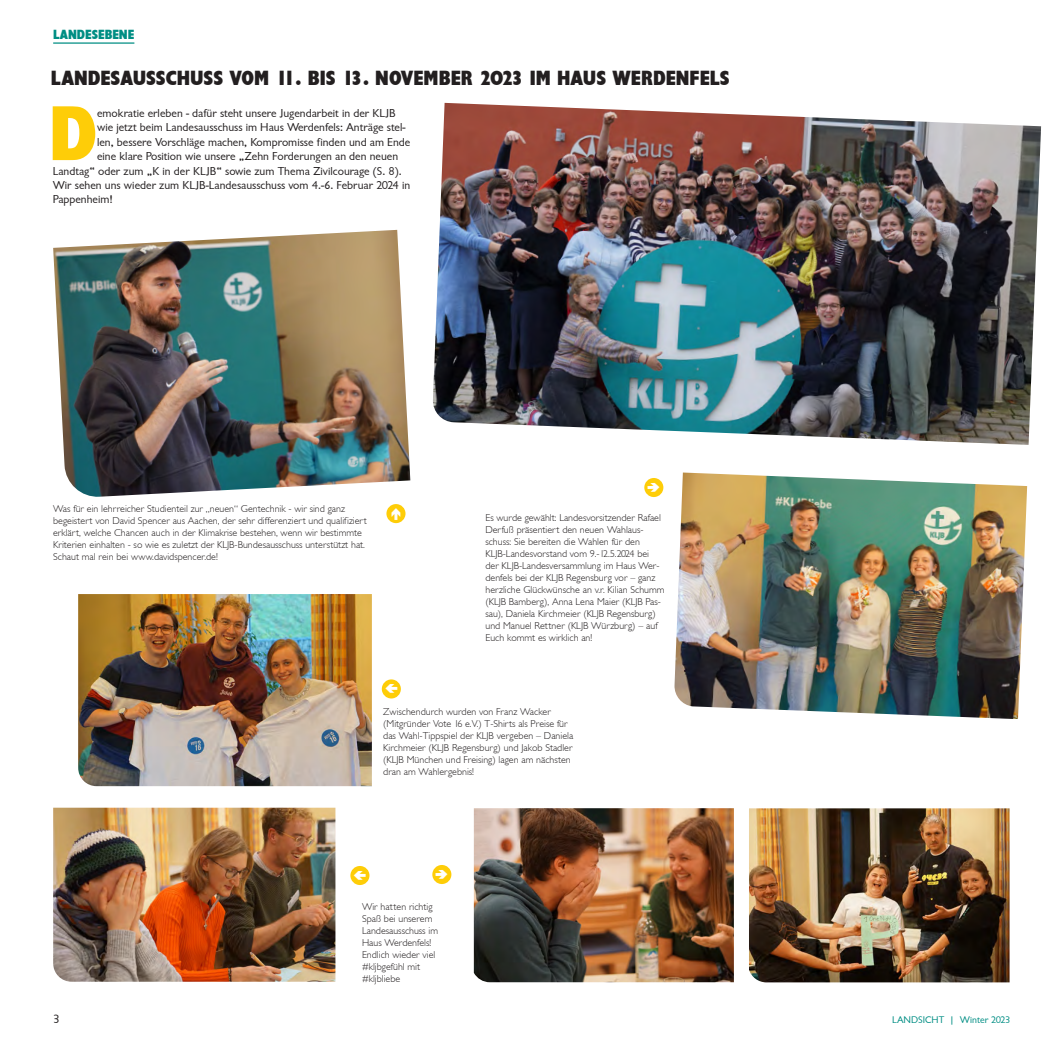
<style>
.page{position:relative;width:1053px;height:1053px;background:#fff}
.page>*{position:absolute;margin:0;border:0;box-sizing:border-box;transform-origin:0 0}
.t1{font:80.5px "Garrison Cond Sans BOLD";color:#fecd08}
.t2{font:21.25px "Garrison Cond Sans BOLD";color:#231f20}
.t3{font:13.75px "Garrison Cond Sans BOLD";color:#008e84}
.t4{font:12.5px "Garrison Sans";color:#231f20}
.t5{font:11.88px "Garrison Sans";color:#231f20}
.t6{font:10px/12px "Garrison Light Sans";color:#231f20}
.t7{font:10px "Garrison Sans";color:#008e84}
</style>
<div class="page">
<hr style="left:53px;top:42px;width:81px;height:2px;background:#008e84">
<img style="left:433px;top:103px;width:607px;height:342px">
<div style="left:386px;top:504px;width:19px;height:19px;background:#fecd08;border-radius:50%"></div>
<div style="left:644px;top:478px;width:19px;height:19px;background:#fecd08;border-radius:50%"></div>
<img style="left:53px;top:230px;width:357px;height:267px">
<img style="left:674px;top:472px;width:353px;height:247px">
<div style="left:382px;top:679px;width:19px;height:19px;background:#fecd08;border-radius:50%"></div>
<img style="left:78px;top:594px;width:294px;height:192px">
<img style="left:53px;top:807px;width:282px;height:174px">
<img style="left:749px;top:808px;width:260px;height:174px">
<img style="left:474px;top:808px;width:259px;height:174px">
<svg style="left:350px;top:865px;width:19px;height:20px"></svg>
<svg style="left:432px;top:864px;width:19px;height:20px"></svg>
<svg style="left:354px;top:870px;width:12px;height:10px"></svg>
<svg style="left:435px;top:869px;width:13px;height:10px"></svg>
<h3 class="t3" style="left:53px;top:27px;width:83px">LANDESEBENE</h3>
<h2 class="t2" style="left:51px;top:67px;width:680px">LANDESAUSSCHUSS VOM 11. BIS 13. NOVEMBER 2023 IM HAUS WERDENFELS</h2>
<h1 class="t1" style="left:49px;top:90px;width:50px">D</h1>
<p class="t5" style="left:97px;top:107px;width:300px">emokratie erleben - dafür steht unsere Jugendarbeit in der KLJB</p>
<p class="t5" style="left:97px;top:121px;width:310px">wie jetzt beim Landesausschuss im Haus Werdenfels: Anträge stel-</p>
<p class="t5" style="left:97px;top:135px;width:315px">len, bessere Vorschläge machen, Kompromisse finden und am Ende</p>
<p class="t5" style="left:97px;top:150px;width:303px">eine klare Position wie unsere „Zehn Forderungen an den neuen</p>
<p class="t5" style="left:53px;top:164px;width:350px">Landtag“ oder zum „K in der KLJB“ sowie zum Thema Zivilcourage (S. 8).</p>
<p class="t5" style="left:53px;top:178px;width:359px">Wir sehen uns wieder zum KLJB-Landesausschuss vom 4.-6. Februar 2024 in</p>
<p class="t5" style="left:53px;top:193px;width:62px">Pappenheim!</p>
<p class="t6" style="left:53px;top:503px;width:315px">Was für ein lehrreicher Studienteil zur „neuen“ Gentechnik - wir sind ganz begeistert von David Spencer aus Aachen, der sehr differenziert und qualifiziert erklärt, welche Chancen auch in der Klimakrise bestehen, wenn wir bestimmte Kriterien einhalten - so wie es zuletzt der KLJB-Bundesausschuss unterstützt hat.<br>Schaut mal rein bei www.davidspencer.de!</p>
<p class="t6" style="left:485px;top:511px;width:181px">Es wurde gewählt: Landesvorsitzender Rafael Derfuß präsentiert den neuen Wahlaus&shy;schuss: Sie bereiten die Wahlen für den KLJB-Landesvorstand vom 9.-12.5.2024 bei der KLJB-Landesversammlung im Haus Wer&shy;denfels bei der KLJB Regensburg vor – ganz herzliche Glückwünsche an v.r. Kilian Schumm (KLJB Bamberg), Anna Lena Maier (KLJB Pas&shy;sau), Daniela Kirchmeier (KLJB Regensburg) und Manuel Rettner (KLJB Würzburg) – auf Euch kommt es wirklich an!</p>
<p class="t6" style="left:383px;top:706px;width:192px">Zwischendurch wurden von Franz Wacker (Mitgründer Vote 16 e.V.) T-Shirts als Preise für das Wahl-Tippspiel der KLJB vergeben – Daniela Kirchmeier (KLJB Regensburg) und Jakob Stadler (KLJB München und Freising) lagen am nächsten dran am Wahlergebnis!</p>
<p class="t6" style="left:362px;top:900px;width:77px">Wir hatten richtig<br>Spaß bei unserem<br>Landesausschuss im<br>Haus Werdenfels!<br>Endlich wieder viel #kljbgefühl mit #kljbliebe</p>
<p class="t4" style="left:53px;top:1012px;width:8px">3</p>
<p class="t7" style="left:892px;top:1014px;width:120px">LANDSICHT | Winter 2023</p>
</div>
